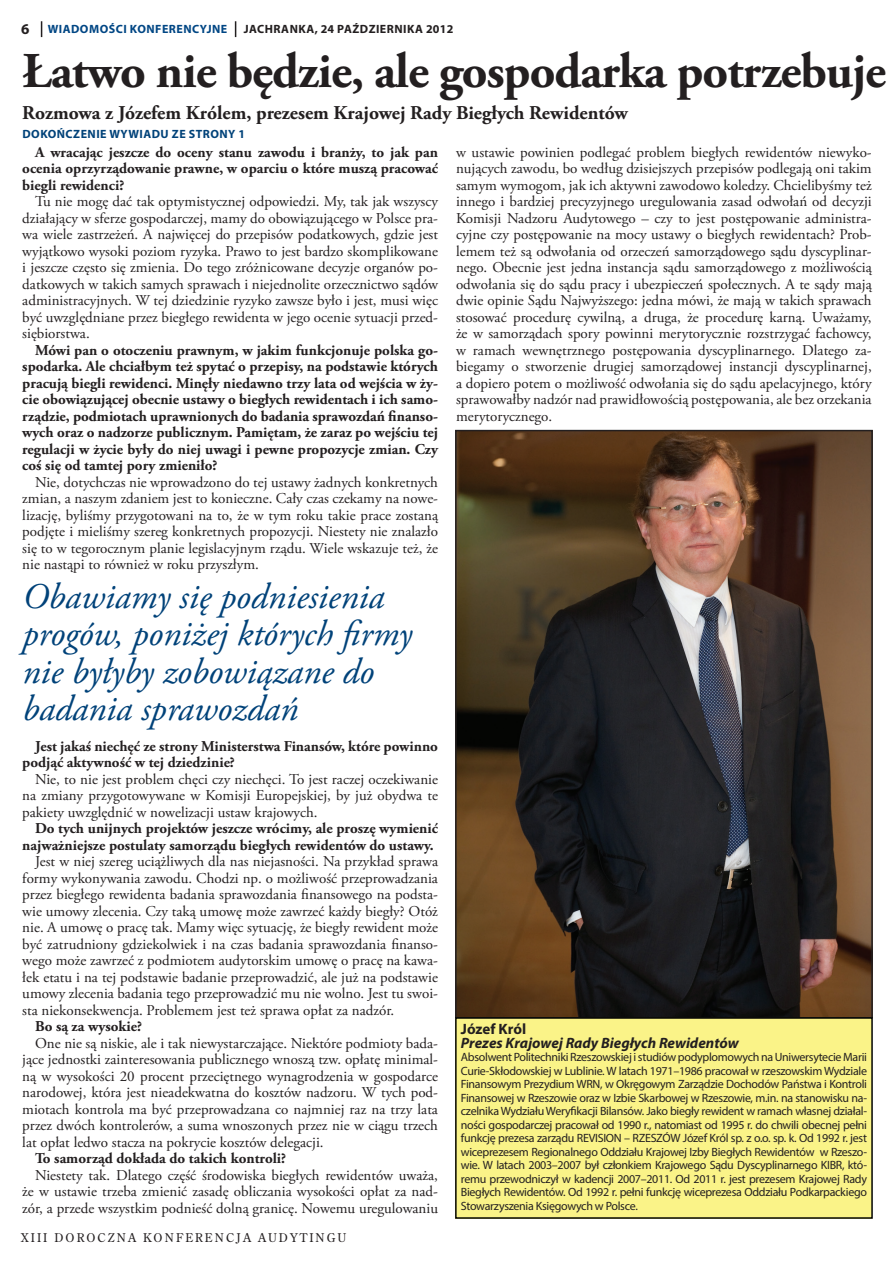
<style>
.page{position:relative;width:893px;height:1263px;background:#fff}
.page>*{position:absolute;margin:0;border:0;box-sizing:border-box;transform-origin:0 0}
.t1{font:700 49.95px "Adobe Garamond Pro";letter-spacing:-.02em;color:#231f20}
.t2{font:italic 36px/37.5px "Adobe Garamond Pro";color:#004279}
.t3{font:700 19.5px "Adobe Garamond Pro";color:#231f20}
.t4{font:15px/16.5px "Adobe Garamond Pro";color:#231f20;text-align:justify}
.t5{font:700 15px/16.5px "Adobe Garamond Pro";color:#231f20;text-align:justify}
.t6{font:italic 700 15px "Myriad Pro";color:#231f20}
.t7{font:700 15px "Myriad Pro";color:#231f20}
.t8{font:12px/13.5px "Myriad Pro";letter-spacing:-.025em;color:#231f20;text-align:justify}
.t9{font:12px "Century Old Style Std";letter-spacing:.17em;color:#231f20}
.t10{font:700 12px "Myriad Pro";letter-spacing:.04em;color:#231f20}
.t11{font:700 12px "Myriad Pro";letter-spacing:.04em;color:#004279}
.t12{font:700 12px "Myriad Pro";letter-spacing:.04em;color:#004684}
.s1{font-size:15px;color:#231f20}
</style>
<div class="page">
<svg style="left:41px;top:21px;width:1px;height:16px"></svg>
<svg style="left:235px;top:21px;width:1px;height:16px"></svg>
<img style="left:458px;top:433px;width:412px;height:582px">
<div style="left:455px;top:430px;width:418px;height:588px;border:2px solid #231f20"></div>
<div style="left:456px;top:1018px;width:416px;height:200px;background:#faf388"></div>
<div style="left:455px;top:1017px;width:418px;height:202px;border:2px solid #040503"></div>
<p class="t12" style="left:21px;top:21px;width:208px"><span class="s1">6</span> WIADOMOŚCI KONFERENCYJNE</p>
<p class="t10" style="left:244px;top:21px;width:39px">JACHRANKA</p>
<p class="t10" style="left:315px;top:21px;width:140px">, 24 PAŹDZIERNIKA 2012</p>
<h1 class="t1" style="left:22px;top:43px;width:865px">Łatwo nie będzie, ale gospodarka potrzebuje</h1>
<h3 class="t3" style="left:22px;top:101px;width:607px">Rozmowa z Józefem Królem, prezesem Krajowej Rady Biegłych Rewidentów</h3>
<p class="t11" style="left:22px;top:126px;width:224px">DOKOŃCZENIE WYWIADU ZE STRONY 1</p>
<p class="t5" style="left:22px;top:144px;width:417px;text-indent:13px">A wracając jeszcze do oceny stanu zawodu i branży, to jak pan ocenia oprzyrządowanie prawne, w oparciu o które muszą pracować biegli rewidenci?</p>
<p class="t4" style="left:22px;top:194px;width:417px;text-indent:13px">Tu nie mogę dać tak optymistycznej odpowiedzi. My, tak jak wszyscy działający w sferze gospodarczej, mamy do obowiązującego w Polsce pra&shy;wa wiele zastrzeżeń. A najwięcej do przepisów podatkowych, gdzie jest wyjątkowo wysoki poziom ryzyka. Prawo to jest bardzo skomplikowane i jeszcze często się zmienia. Do tego zróżnicowane decyzje organów po&shy;datkowych w takich samych sprawach i niejednolite orzecznictwo sądów administracyjnych. W tej dziedzinie ryzyko zawsze było i jest, musi więc być uwzględniane przez biegłego rewidenta w jego ocenie sytuacji przed&shy;siębiorstwa.</p>
<p class="t5" style="left:22px;top:342px;width:417px;text-indent:13px">Mówi pan o otoczeniu prawnym, w jakim funkcjonuje polska go&shy;spodarka. Ale chciałbym też spytać o przepisy, na podstawie których pracują biegli rewidenci. Minęły niedawno trzy lata od wejścia w ży&shy;cie obowiązującej obecnie ustawy o biegłych rewidentach i ich samo&shy;rządzie, podmiotach uprawnionych do badania sprawozdań finanso&shy;wych oraz o nadzorze publicznym. Pamiętam, że zaraz po wejściu tej regulacji w życie były do niej uwagi i pewne propozycje zmian. Czy coś się od tamtej pory zmieniło?</p>
<p class="t4" style="left:22px;top:474px;width:417px;text-indent:13px">Nie, dotychczas nie wprowadzono do tej ustawy żadnych konkretnych zmian, a naszym zdaniem jest to konieczne. Cały czas czekamy na nowe&shy;lizację, byliśmy przygotowani na to, że w tym roku takie prace zostaną podjęte i mieliśmy szereg konkretnych propozycji. Niestety nie znalazło się to w tegorocznym planie legislacyjnym rządu. Wiele wskazuje też, że nie nastąpi to również w roku przyszłym.</p>
<h2 class="t2" style="left:22px;top:578px;width:391px">Obawiamy się podniesienia progów, poniżej których firmy nie byłyby zobowiązane do badania sprawozdań</h2>
<p class="t5" style="left:22px;top:738px;width:417px;text-indent:13px">Jest jakaś niechęć ze strony Ministerstwa Finansów, które powinno podjąć aktywność w tej dziedzinie?</p>
<p class="t4" style="left:22px;top:771px;width:417px;text-indent:13px">Nie, to nie jest problem chęci czy niechęci. To jest raczej oczekiwanie na zmiany przygotowywane w Komisji Europejskiej, by już obydwa te pakiety uwzględnić w nowelizacji ustaw krajowych.</p>
<p class="t5" style="left:22px;top:820px;width:417px;text-align:right">Do tych unijnych projektów jeszcze wrócimy, ale proszę wymienić najważniejsze postulaty samorządu biegłych rewidentów do ustawy.</p>
<p class="t4" style="left:22px;top:854px;width:417px;text-indent:13px">Jest w niej szereg uciążliwych dla nas niejasności. Na przykład sprawa formy wykonywania zawodu. Chodzi np. o możliwość przeprowadzania przez biegłego rewidenta badania sprawozdania finansowego na podsta&shy;wie umowy zlecenia. Czy taką umowę może zawrzeć każdy biegły? Otóż nie. A umowę o pracę tak. Mamy więc sytuację, że biegły rewident może być zatrudniony gdziekolwiek i na czas badania sprawozdania finanso&shy;wego może zawrzeć z podmiotem audytorskim umowę o pracę na kawa&shy;łek etatu i na tej podstawie badanie przeprowadzić, ale już na podstawie umowy zlecenia badania tego przeprowadzić mu nie wolno. Jest tu swoi&shy;sta niekonsekwencja. Problemem jest też sprawa opłat za nadzór.</p>
<p class="t5" style="left:35px;top:1018px;width:108px">Bo są za wysokie?</p>
<p class="t4" style="left:22px;top:1035px;width:417px;text-indent:13px">One nie są niskie, ale i tak niewystarczające. Niektóre podmioty bada&shy;jące jednostki zainteresowania publicznego wnoszą tzw. opłatę minimal&shy;ną w wysokości 20 procent przeciętnego wynagrodzenia w gospodarce narodowej, która jest nieadekwatna do kosztów nadzoru. W tych pod&shy;miotach kontrola ma być przeprowadzana co najmniej raz na trzy lata przez dwóch kontrolerów, a suma wnoszonych przez nie w ciągu trzech lat opłat ledwo stacza na pokrycie kosztów delegacji.</p>
<p class="t5" style="left:35px;top:1150px;width:253px">To samorząd dokłada do takich kontroli?</p>
<p class="t4" style="left:22px;top:1167px;width:417px;text-indent:13px">Niestety tak. Dlatego część środowiska biegłych rewidentów uważa, że w ustawie trzeba zmienić zasadę obliczania wysokości opłat za nad&shy;zór, a przede wszystkim podnieść dolną granicę. Nowemu uregulowaniu</p>
<p class="t9" style="left:21px;top:1229px;width:327px">XIII DOROCZNA KONFERENCJA AUDYTINGU</p>
<p class="t4" style="left:456px;top:144px;width:417px">w ustawie powinien podlegać problem biegłych rewidentów niewyko&shy;nujących zawodu, bo według dzisiejszych przepisów podlegają oni takim samym wymogom, jak ich aktywni zawodowo koledzy. Chcielibyśmy też innego i bardziej precyzyjnego uregulowania zasad odwołań od decyzji Komisji Nadzoru Audytowego – czy to jest postępowanie administra&shy;cyjne czy postępowanie na mocy ustawy o biegłych rewidentach? Prob&shy;lemem też są odwołania od orzeczeń samorządowego sądu dyscyplinar&shy;nego. Obecnie jest jedna instancja sądu samorządowego z możliwością odwołania się do sądu pracy i ubezpieczeń społecznych. A te sądy mają dwie opinie Sądu Najwyższego: jedna mówi, że mają w takich sprawach stosować procedurę cywilną, a druga, że procedurę karną. Uważamy, że w samorządach spory powinni merytorycznie rozstrzygać fachowcy, w ramach wewnętrznego postępowania dyscyplinarnego. Dlatego za&shy;biegamy o stworzenie drugiej samorządowej instancji dyscyplinarnej, a dopiero potem o możliwość odwołania się do sądu apelacyjnego, który sprawowałby nadzór nad prawidłowością postępowania, ale bez orzekania merytorycznego.</p>
<p class="t7" style="left:461px;top:1019px;width:67px">JÓZEF KRÓL</p>
<p class="t6" style="left:461px;top:1033px;width:279px">Prezes Krajowej Rady Biegłych Rewidentów</p>
<p class="t8" style="left:461px;top:1050px;width:408px">Absolwent Politechniki Rzeszowskiej i studiów podyplomowych na Uniwersytecie Marii Curie-Skłodowskiej w Lublinie. W latach 1971–1986 pracował w rzeszowskim Wydziale Finansowym Prezydium WRN, w Okręgowym Zarządzie Dochodów Państwa i Kontroli Finansowej w Rzeszowie oraz w Izbie Skarbowej w Rzeszowie, m.in. na stanowisku na&shy;czelnika Wydziału Weryfikacji Bilansów. Jako biegły rewident w ramach własnej działal&shy;ności gospodarczej pracował od 1990 r., natomiast od 1995 r. do chwili obecnej pełni funkcję prezesa zarządu REVISION – RZESZÓW Józef Król sp. z o.o. sp. k. Od 1992 r. jest wiceprezesem Regionalnego Oddziału Krajowej Izby Biegłych Rewidentów w Rzeszo&shy;wie. W latach 2003–2007 był członkiem Krajowego Sądu Dyscyplinarnego KIBR, któ&shy;remu przewodniczył w kadencji 2007–2011. Od 2011 r. jest prezesem Krajowej Rady Biegłych Rewidentów. Od 1992 r. pełni funkcję wiceprezesa Oddziału Podkarpackiego Stowarzyszenia Księgowych w Polsce.</p>
</div>
